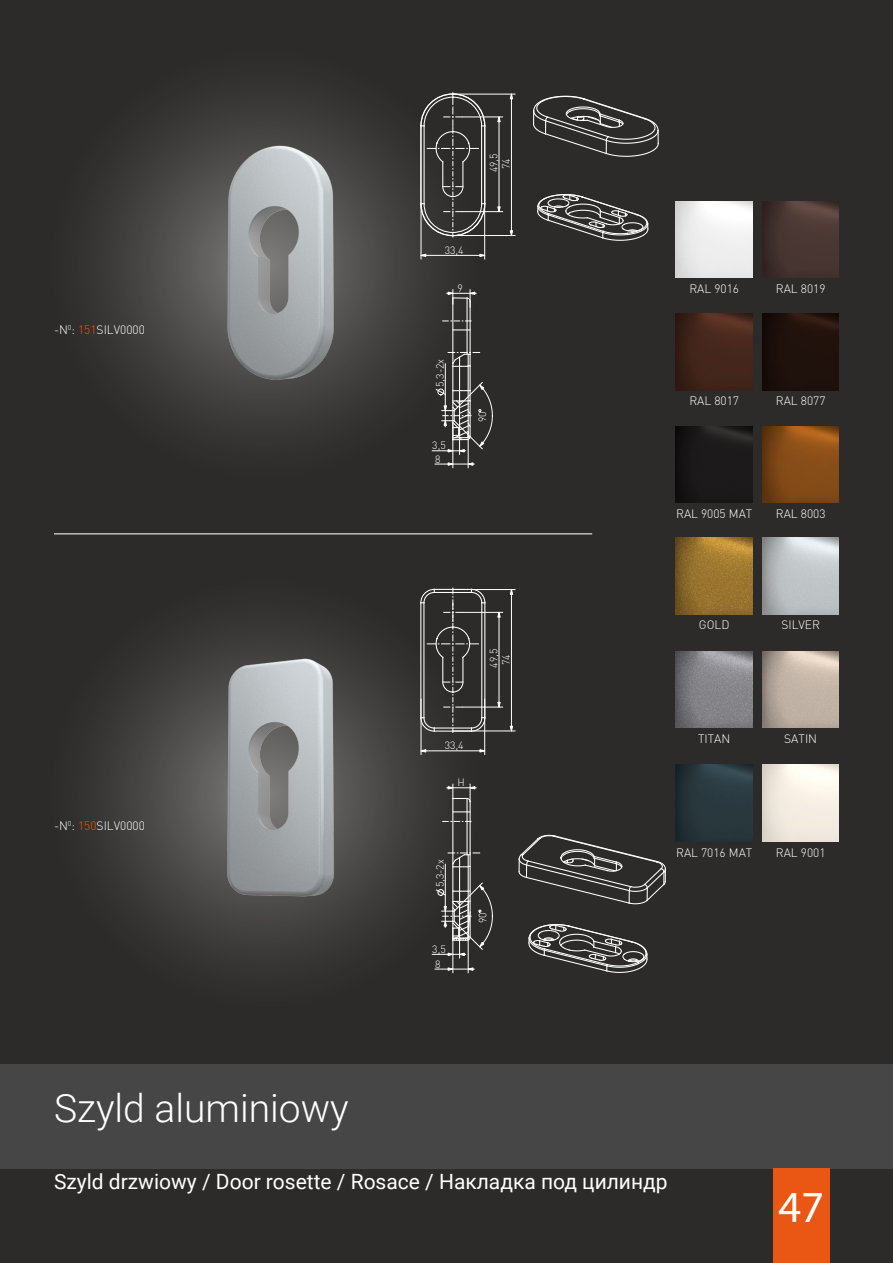
<style>
.page{position:relative;width:893px;height:1263px;background:#2c2b29}
.page>*{position:absolute;margin:0;border:0;box-sizing:border-box;transform-origin:0 0}
.t1{font:44.4px "Myriad Pro";color:#fff}
.t2{font:300 39px "Roboto";color:#fff}
.t3{font:21px "Roboto";color:#fff}
.t4{font:12px "DIN Light PL";color:#fff}
.t5{font:300 12px "DIN";color:#fff}
.t6{font:10.5px "DIN Light PL";color:#fff}
.s1{font-family:"DIN Light PL";font-weight:400}
.s2{color:#ea5715}
</style>
<div class="page">
<div style="left:0;top:1064px;width:893px;height:104px;background:#464646"></div>
<div style="left:773px;top:1168px;width:57px;height:95px;background:#ea5715"></div>
<svg style="left:27px;top:26px;width:476px;height:476px"></svg>
<svg style="left:27px;top:555px;width:476px;height:476px"></svg>
<img style="left:175px;top:121px;width:216px;height:288px">
<img style="left:175px;top:638px;width:216px;height:288px">
<svg style="left:442px;top:321px;width:28px;height:1px"></svg>
<hr style="left:452px;top:298px;width:1px;height:65px;background:#fff">
<hr style="left:466px;top:298px;width:2px;height:56px;background:#fff">
<hr style="left:470px;top:301px;width:1px;height:53px;background:#fff">
<svg style="left:453px;top:329px;width:17px;height:1px"></svg>
<svg style="left:420px;top:92px;width:66px;height:145px"></svg>
<svg style="left:448px;top:462px;width:5px;height:4px"></svg>
<svg style="left:497px;top:116px;width:4px;height:6px"></svg>
<svg style="left:497px;top:206px;width:4px;height:5px"></svg>
<hr style="left:421px;top:255px;width:64px;height:1px;background:#fff">
<hr style="left:453px;top:235px;width:62px;height:1px;background:#fff">
<hr style="left:462px;top:211px;width:41px;height:1px;background:#fff">
<hr style="left:421px;top:204px;width:1px;height:55px;background:#fff">
<hr style="left:484px;top:204px;width:1px;height:55px;background:#fff">
<hr style="left:499px;top:117px;width:1px;height:95px;background:#fff">
<hr style="left:462px;top:117px;width:41px;height:1px;background:#fff">
<hr style="left:511px;top:94px;width:1px;height:141px;background:#fff">
<hr style="left:453px;top:94px;width:62px;height:1px;background:#fff">
<hr style="left:435px;top:464px;width:39px;height:1px;background:#fff">
<hr style="left:432px;top:450px;width:34px;height:1px;background:#fff">
<hr style="left:453px;top:423px;width:1px;height:45px;background:#fff">
<hr style="left:468px;top:432px;width:1px;height:36px;background:#fff">
<svg style="left:436px;top:352px;width:57px;height:102px"></svg>
<svg style="left:447px;top:290px;width:29px;height:17px"></svg>
<svg style="left:442px;top:821px;width:30px;height:1px"></svg>
<hr style="left:452px;top:798px;width:1px;height:66px;background:#fff">
<hr style="left:466px;top:798px;width:2px;height:57px;background:#fff">
<hr style="left:470px;top:801px;width:1px;height:136px;background:#fff">
<svg style="left:453px;top:811px;width:17px;height:1px"></svg>
<svg style="left:448px;top:967px;width:5px;height:4px"></svg>
<svg style="left:479px;top:749px;width:5px;height:4px"></svg>
<svg style="left:420px;top:749px;width:6px;height:4px"></svg>
<hr style="left:421px;top:751px;width:64px;height:1px;background:#fff">
<hr style="left:421px;top:699px;width:1px;height:55px;background:#fff">
<hr style="left:484px;top:699px;width:1px;height:55px;background:#fff">
<hr style="left:435px;top:969px;width:39px;height:1px;background:#fff">
<hr style="left:432px;top:954px;width:34px;height:1px;background:#fff">
<hr style="left:453px;top:928px;width:1px;height:45px;background:#fff">
<hr style="left:468px;top:937px;width:1px;height:36px;background:#fff">
<svg style="left:436px;top:853px;width:57px;height:105px"></svg>
<svg style="left:447px;top:784px;width:29px;height:19px"></svg>
<svg style="left:420px;top:588px;width:66px;height:145px"></svg>
<svg style="left:497px;top:613px;width:4px;height:5px"></svg>
<svg style="left:497px;top:702px;width:4px;height:5px"></svg>
<hr style="left:453px;top:731px;width:62px;height:1px;background:#fff">
<hr style="left:462px;top:707px;width:41px;height:1px;background:#fff">
<hr style="left:499px;top:612px;width:1px;height:95px;background:#fff">
<hr style="left:462px;top:612px;width:41px;height:1px;background:#fff">
<hr style="left:511px;top:589px;width:1px;height:142px;background:#fff">
<hr style="left:453px;top:589px;width:62px;height:1px;background:#fff">
<svg style="left:528px;top:924px;width:120px;height:49px"></svg>
<svg style="left:518px;top:834px;width:148px;height:71px"></svg>
<svg style="left:537px;top:194px;width:112px;height:47px"></svg>
<svg style="left:533px;top:95px;width:126px;height:62px"></svg>
<hr style="left:54px;top:533px;width:538px;height:1px;background:#fff">
<img style="left:762px;top:764px;width:77px;height:77px">
<img style="left:676px;top:764px;width:76px;height:77px">
<img style="left:762px;top:651px;width:77px;height:77px">
<img style="left:676px;top:651px;width:76px;height:77px">
<img style="left:762px;top:538px;width:77px;height:76px">
<img style="left:676px;top:538px;width:76px;height:76px">
<img style="left:762px;top:314px;width:77px;height:76px">
<img style="left:676px;top:314px;width:76px;height:76px">
<img style="left:762px;top:201px;width:77px;height:77px">
<img style="left:676px;top:201px;width:76px;height:77px">
<img style="left:762px;top:426px;width:77px;height:77px">
<p class="t5" style="left:54px;top:323px;width:92px"><span class="s1">-N</span><sup>0</sup><span class="s1">:</span> <span class="s2">151</span>SILV0000</p>
<p class="t4" style="left:54px;top:818px;width:92px">-N<sup>0</sup>: <span class="s2">150</span>SILV0000</p>
<p class="t6" style="left:487px;top:172px;width:20px;rotate:-90deg">49,5</p>
<p class="t6" style="left:500px;top:169px;width:12px;rotate:-90deg">74</p>
<p class="t6" style="left:445px;top:244px;width:20px">33,4</p>
<p class="t6" style="left:458px;top:282px;width:7px">9</p>
<p class="t6" style="left:434px;top:387px;width:30px;rotate:-90deg">5,3-2x</p>
<p class="t6" style="left:432px;top:439px;width:15px">3,5</p>
<p class="t6" style="left:435px;top:452px;width:7px">8</p>
<p class="t6" style="left:476px;top:422px;width:12px;rotate:-90deg">09</p>
<p class="t6" style="left:487px;top:668px;width:20px;rotate:-90deg">49,5</p>
<p class="t6" style="left:500px;top:665px;width:12px;rotate:-90deg">74</p>
<p class="t6" style="left:445px;top:739px;width:20px">33,4</p>
<p class="t6" style="left:458px;top:776px;width:9px">H</p>
<p class="t6" style="left:434px;top:887px;width:30px;rotate:-90deg">5,3-2x</p>
<p class="t6" style="left:432px;top:942px;width:15px">3,5</p>
<p class="t6" style="left:435px;top:957px;width:7px">8</p>
<p class="t6" style="left:476px;top:923px;width:12px;rotate:-90deg">09</p>
<p class="t4" style="left:689px;top:281px;width:51px">RAL 9016</p>
<p class="t4" style="left:776px;top:281px;width:51px">RAL 8019</p>
<p class="t4" style="left:689px;top:394px;width:51px">RAL 8017</p>
<p class="t4" style="left:776px;top:394px;width:51px">RAL 8077</p>
<p class="t4" style="left:676px;top:506px;width:78px">RAL 9005 MAT</p>
<p class="t4" style="left:776px;top:506px;width:51px">RAL 8003</p>
<p class="t4" style="left:699px;top:617px;width:32px">GOLD</p>
<p class="t4" style="left:781px;top:617px;width:40px">SILVER</p>
<p class="t4" style="left:698px;top:731px;width:34px">TITAN</p>
<p class="t4" style="left:784px;top:731px;width:34px">SATIN</p>
<p class="t4" style="left:676px;top:845px;width:78px">RAL 7016 MAT</p>
<p class="t4" style="left:776px;top:845px;width:51px">RAL 9001</p>
<h2 class="t2" style="left:54px;top:1081px;width:296px">Szyld aluminiowy</h2>
<h3 class="t3" style="left:54px;top:1167px;width:615px">Szyld drzwiowy / Door rosette / Rosace / Накладка под цилиндр</h3>
<h1 class="t1" style="left:778px;top:1180px;width:47px">47</h1>
</div>
